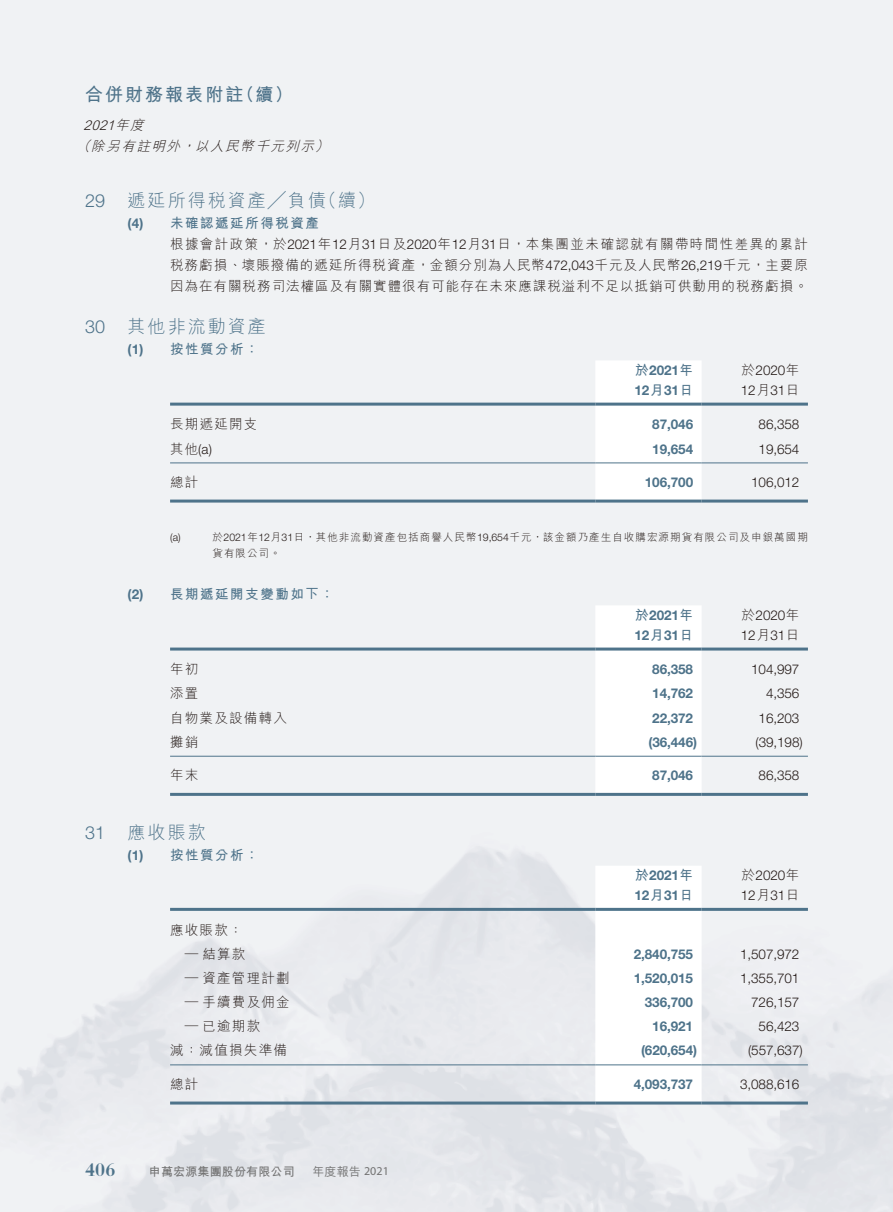
<style>
.page{position:relative;width:893px;height:1212px;background:#fff}
.page>*{position:absolute;margin:0;border:0;box-sizing:border-box;transform-origin:0 0}
.t1{font:300 18px "M Hei HK";letter-spacing:.115em;color:#4e738a}
.t2{font:700 18px "M Hei HK";letter-spacing:.115em;color:#4e738a}
.t3{font:700 18px "Bauer Bodoni";color:#4e738a}
.t4{font:300 13.5px/21px "M Hei HK";letter-spacing:.075em;color:#231916}
.t5{font:300 13.5px/19.5px "Helvetica Neue";letter-spacing:-.005em;color:#231916}
.t6{font:700 13.5px/19.5px "Helvetica Neue";letter-spacing:-.005em;color:#4e738a}
.t7{font:700 13.5px "M Hei HK";letter-spacing:.115em;color:#4e738a}
.t8{font:italic 300 13.5px/21px "M Hei HK";color:#231916}
.t9{font:300 13.5px "M Hei HK";letter-spacing:.095em;color:#231916}
.t10{font:700 12px "M Hei HK";letter-spacing:.015em;color:#727272}
.t11{font:500 12px "M Hei HK";color:#727272}
.t12{font:300 10.5px/16.5px "M Hei HK";letter-spacing:.1em;color:#231916}
.t13{font:300 10.5px "Helvetica Neue";color:#231916}
.s1{font-family:"Helvetica Neue"}
.s2{font-family:"Helvetica Neue";font-weight:700;color:#4e738a}
.s3{font-weight:700;color:#4e738a}
.s4{font-family:"M Hei HK"}
.s5{font-family:"Myriad Pro";font-weight:400}
</style>
<div class="page">
<svg style="left:595px;top:360px;width:107px;height:139px"></svg>
<hr style="left:170px;top:462px;width:425px;height:1px;background:#4e738a">
<hr style="left:595px;top:462px;width:107px;height:1px;background:#4e738a">
<hr style="left:702px;top:462px;width:106px;height:1px;background:#4e738a">
<hr style="left:170px;top:499px;width:425px;height:3px;background:#4e738a">
<hr style="left:595px;top:499px;width:107px;height:3px;background:#4e738a">
<hr style="left:702px;top:499px;width:106px;height:3px;background:#4e738a">
<hr style="left:170px;top:403px;width:425px;height:3px;background:#4e738a">
<hr style="left:595px;top:403px;width:107px;height:3px;background:#4e738a">
<hr style="left:702px;top:403px;width:106px;height:3px;background:#4e738a">
<svg style="left:595px;top:605px;width:107px;height:188px"></svg>
<hr style="left:170px;top:756px;width:425px;height:1px;background:#4e738a">
<hr style="left:595px;top:756px;width:107px;height:1px;background:#4e738a">
<hr style="left:702px;top:756px;width:106px;height:1px;background:#4e738a">
<hr style="left:170px;top:793px;width:425px;height:3px;background:#4e738a">
<hr style="left:595px;top:793px;width:107px;height:3px;background:#4e738a">
<hr style="left:702px;top:793px;width:106px;height:3px;background:#4e738a">
<hr style="left:170px;top:647px;width:425px;height:3px;background:#4e738a">
<hr style="left:595px;top:647px;width:107px;height:3px;background:#4e738a">
<hr style="left:702px;top:647px;width:106px;height:3px;background:#4e738a">
<svg style="left:595px;top:866px;width:107px;height:235px"></svg>
<hr style="left:170px;top:1064px;width:425px;height:1px;background:#4e738a">
<hr style="left:595px;top:1064px;width:107px;height:1px;background:#4e738a">
<hr style="left:702px;top:1064px;width:106px;height:1px;background:#4e738a">
<hr style="left:170px;top:1101px;width:425px;height:3px;background:#4e738a">
<hr style="left:595px;top:1101px;width:107px;height:3px;background:#4e738a">
<hr style="left:702px;top:1101px;width:106px;height:3px;background:#4e738a">
<hr style="left:170px;top:908px;width:425px;height:3px;background:#4e738a">
<hr style="left:595px;top:908px;width:107px;height:3px;background:#4e738a">
<hr style="left:702px;top:908px;width:106px;height:3px;background:#4e738a">
<h1 class="t2" style="left:85px;top:81px;width:209px">合併財務報表附註（續）</h1>
<p class="t8" style="left:77px;top:114px;width:258px;text-indent:7px">2021年度<br>（除另有註明外，以人民幣千元列示）</p>
<h1 class="t1" style="left:85px;top:188px;width:292px"><span class="s1">29</span> 遞延所得稅資產╱負債（續）</h1>
<p class="t4" style="left:170px;top:212px;width:639px;text-indent:-43px"><span class="s2">(4)</span> <span class="s3">未確認遞延所得稅資產<br></span>根據會計政策，於<span class="s1">2021</span>年<span class="s1">12</span>月<span class="s1">31</span>日及<span class="s1">2020</span>年<span class="s1">12</span>月<span class="s1">31</span>日，本集團並未確認就有關帶時間性差異的累計稅務虧損、壞賬撥備的遞延所得稅資產，金額分別為人民幣<span class="s1">472,043</span>千元及人民幣<span class="s1">26,219</span>千元，主要原因為在有關稅務司法權區及有關實體很有可能存在未來應課稅溢利不足以抵銷可供動用的稅務虧損。</p>
<h1 class="t1" style="left:85px;top:314px;width:182px"><span class="s1">30</span> 其他非流動資產</h1>
<p class="t7" style="left:128px;top:340px;width:133px"><span class="s1">(1)</span> 按性質分析：</p>
<p class="t6" style="left:634px;top:360px;width:60px"><span class="s4">於</span>2021<span class="s4">年<br></span>12<span class="s4">月</span>31<span class="s4">日</span></p>
<p class="t5" style="left:741px;top:360px;width:60px"><span class="s4">於</span>2020<span class="s4">年<br></span>12<span class="s4">月</span>31<span class="s4">日</span></p>
<p class="t4" style="left:170px;top:413px;width:89px">長期遞延開支</p>
<p class="t6" style="left:652px;top:414px;width:42px">87,046</p>
<p class="t5" style="left:759px;top:414px;width:42px">86,358</p>
<p class="t5" style="left:170px;top:439px;width:43px"><span class="s4">其他</span>(a)</p>
<p class="t6" style="left:652px;top:439px;width:42px">19,654</p>
<p class="t5" style="left:759px;top:439px;width:42px">19,654</p>
<p class="t4" style="left:170px;top:471px;width:30px">總計</p>
<p class="t6" style="left:645px;top:472px;width:50px">106,700</p>
<p class="t5" style="left:751px;top:472px;width:50px">106,012</p>
<p class="t13" style="left:170px;top:531px;width:12px">(a)</p>
<p class="t12" style="left:213px;top:528px;width:597px">於<span class="s1">2021</span>年<span class="s1">12</span>月<span class="s1">31</span>日，其他非流動資產包括商譽人民幣<span class="s1">19,654</span>千元，該金額乃產生自收購宏源期貨有限公司及申銀萬國期貨有限公司。</p>
<p class="t7" style="left:128px;top:585px;width:208px"><span class="s1">(2)</span> 長期遞延開支變動如下：</p>
<p class="t6" style="left:634px;top:605px;width:60px"><span class="s4">於</span>2021<span class="s4">年<br></span>12<span class="s4">月</span>31<span class="s4">日</span></p>
<p class="t5" style="left:741px;top:605px;width:60px"><span class="s4">於</span>2020<span class="s4">年<br></span>12<span class="s4">月</span>31<span class="s4">日</span></p>
<p class="t4" style="left:170px;top:658px;width:30px">年初</p>
<p class="t6" style="left:652px;top:659px;width:42px">86,358</p>
<p class="t5" style="left:751px;top:659px;width:50px">104,997</p>
<p class="t4" style="left:170px;top:682px;width:30px">添置</p>
<p class="t6" style="left:652px;top:683px;width:42px">14,762</p>
<p class="t5" style="left:766px;top:684px;width:35px">4,356</p>
<p class="t9" style="left:170px;top:708px;width:118px">自物業及設備轉入</p>
<p class="t6" style="left:652px;top:708px;width:42px">22,372</p>
<p class="t5" style="left:759px;top:708px;width:42px">16,203</p>
<p class="t4" style="left:170px;top:731px;width:30px">攤銷</p>
<p class="t6" style="left:648px;top:732px;width:50px">(36,446)</p>
<p class="t5" style="left:755px;top:732px;width:49px">(39,198)</p>
<p class="t4" style="left:170px;top:764px;width:30px">年末</p>
<p class="t6" style="left:652px;top:765px;width:42px">87,046</p>
<p class="t5" style="left:759px;top:765px;width:42px">86,358</p>
<h1 class="t1" style="left:85px;top:819px;width:122px"><span class="s1">31</span> 應收賬款</h1>
<p class="t7" style="left:128px;top:845px;width:133px"><span class="s1">(1)</span> 按性質分析：</p>
<p class="t4" style="left:170px;top:917px;width:77px;line-height:24.2px">應收賬款：　— 結算款</p>
<p class="t6" style="left:634px;top:865px;width:60px"><span class="s4">於</span>2021<span class="s4">年<br></span>12<span class="s4">月</span>31<span class="s4">日</span></p>
<p class="t5" style="left:741px;top:866px;width:60px"><span class="s4">於</span>2020<span class="s4">年<br></span>12<span class="s4">月</span>31<span class="s4">日</span></p>
<p class="t6" style="left:634px;top:944px;width:61px">2,840,755</p>
<p class="t5" style="left:740px;top:944px;width:61px">1,507,972</p>
<h1 class="t3" style="left:85px;top:1159px;width:32px">406</h1>
<p class="t4" style="left:170px;top:967px;width:121px">　— 資產管理計劃</p>
<p class="t6" style="left:634px;top:968px;width:61px">1,520,015</p>
<p class="t5" style="left:740px;top:968px;width:61px">1,355,701</p>
<p class="t4" style="left:170px;top:991px;width:121px">　— 手續費及佣金</p>
<p class="t6" style="left:645px;top:992px;width:50px">336,700</p>
<p class="t5" style="left:751px;top:992px;width:50px">726,157</p>
<p class="t4" style="left:170px;top:1015px;width:92px">　— 已逾期款</p>
<p class="t6" style="left:652px;top:1016px;width:42px">16,921</p>
<p class="t5" style="left:759px;top:1016px;width:42px">56,423</p>
<p class="t4" style="left:170px;top:1039px;width:118px">減：減值損失準備</p>
<p class="t6" style="left:641px;top:1040px;width:58px">(620,654)</p>
<p class="t5" style="left:748px;top:1040px;width:56px">(557,637)</p>
<p class="t4" style="left:170px;top:1072px;width:30px">總計</p>
<p class="t6" style="left:634px;top:1074px;width:61px">4,093,737</p>
<p class="t5" style="left:740px;top:1074px;width:61px">3,088,616</p>
<p class="t10" style="left:149px;top:1163px;width:147px">申萬宏源集團股份有限公司</p>
<p class="t11" style="left:312px;top:1163px;width:78px">年度報告 <span class="s5">2021</span></p>
</div>
